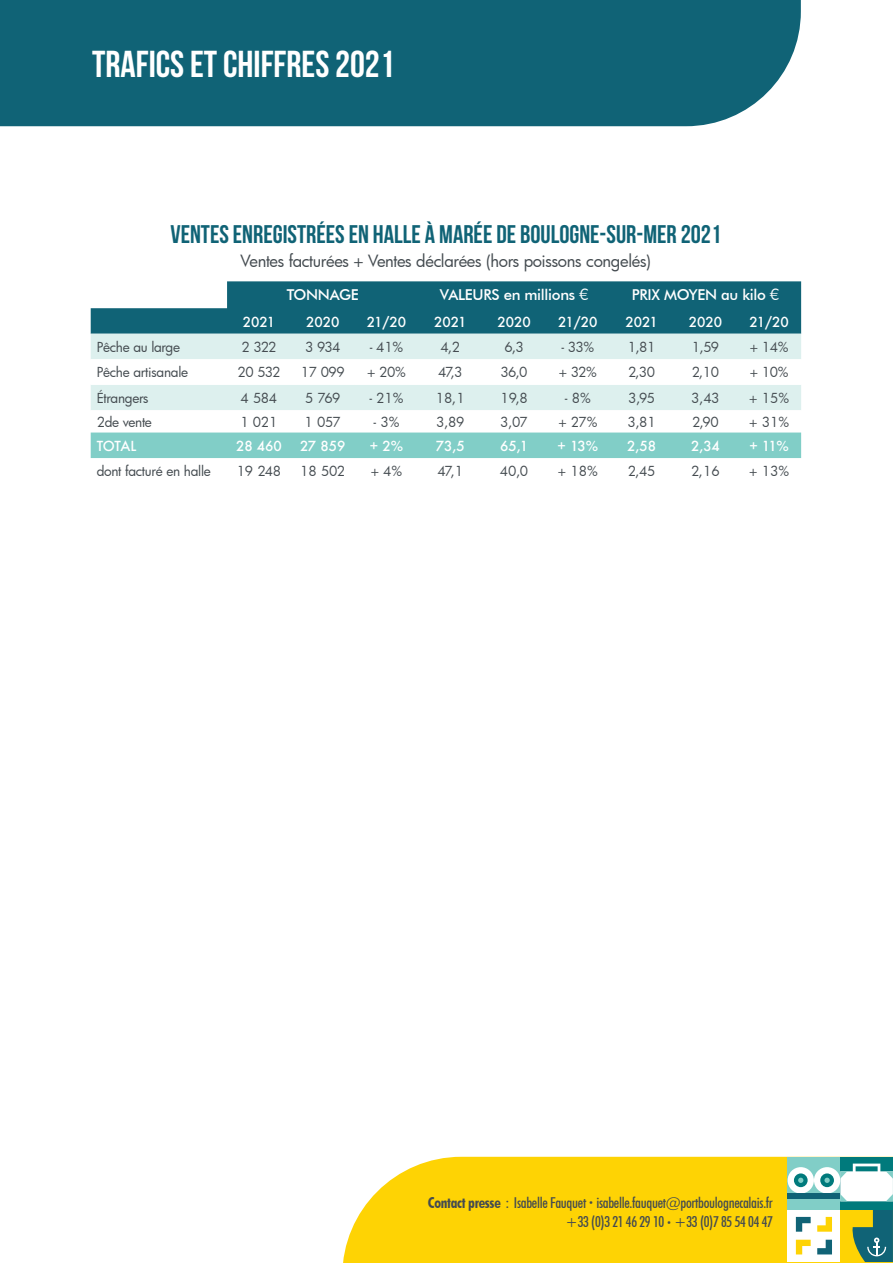
<style>
.page{position:relative;width:893px;height:1263px;background:#fff}
.page>*{position:absolute;margin:0;border:0;box-sizing:border-box;transform-origin:0 0}
.t1{font:700 37.5px "Bebas Neue";color:#fff}
.t2{font:700 25.5px "Bebas Neue";color:#106376}
.t3{font:16.5px "Futura";letter-spacing:-.025em;color:#444b50}
.t4{font:500 condensed 15px/19.5px "Futura BT";letter-spacing:-.02em;color:#444b50;text-align:right}
.t5{font:500 15px "Futura BT";letter-spacing:-.02em;color:#fff}
.t6{font:13.5px "Futura";letter-spacing:-.02em;color:#444b50}
.t7{font:500 13.5px "Futura";color:#fff}
.s1{font-family:"Futura";font-weight:400}
.s2{font-weight:700}
.s3{font-family:"Futura";font-weight:400;font-stretch:normal}
.s4{font-size:9px}
</style>
<div class="page">
<div style="left:0;top:0;width:801px;height:126px;background:#106376"></div>
<div style="left:343px;top:1157px;width:550px;height:106px;background:#fed304"></div>
<div style="left:840px;top:1209px;width:53px;height:53px;background:#fed304"></div>
<svg style="left:851px;top:1209px;width:42px;height:53px"></svg>
<div style="left:840px;top:1157px;width:53px;height:52px;background:#007a7c"></div>
<svg style="left:840px;top:1163px;width:53px;height:38px;background:#cde6e6"></svg>
<div style="left:788px;top:1209px;width:52px;height:53px;background:#fff"></div>
<svg style="left:796px;top:1217px;width:15px;height:15px"></svg>
<svg style="left:796px;top:1240px;width:15px;height:14px"></svg>
<svg style="left:817px;top:1240px;width:15px;height:14px"></svg>
<svg style="left:817px;top:1217px;width:15px;height:15px"></svg>
<div style="left:788px;top:1157px;width:52px;height:52px;background:#81cec7"></div>
<div style="left:788px;top:1167px;width:26px;height:26px;background:#fff;border-radius:50%"></div>
<div style="left:794px;top:1173px;width:14px;height:14px;background:#007a7c;border-radius:50%"></div>
<svg style="left:798px;top:1178px;width:5px;height:5px"></svg>
<div style="left:814px;top:1167px;width:26px;height:26px;background:#fff;border-radius:50%"></div>
<div style="left:820px;top:1173px;width:14px;height:14px;background:#007a7c;border-radius:50%"></div>
<svg style="left:824px;top:1178px;width:6px;height:5px"></svg>
<div style="left:788px;top:1193px;width:52px;height:6px;background:#106376"></div>
<svg style="left:91px;top:281px;width:710px;height:53px;background:#2a7485"></svg>
<div style="left:91px;top:334px;width:710px;height:25px;background:#ddf0ee"></div>
<div style="left:91px;top:385px;width:710px;height:25px;background:#ddf0ee"></div>
<div style="left:91px;top:432px;width:710px;height:26px;background:#81cec7"></div>
<p class="t1" style="left:92px;top:44px;width:304px">TRAFICS ET CHIFFRES 2021</p>
<p class="t2" style="left:170px;top:220px;width:552px">VENTES ENREGISTRÉES EN HALLE À MARÉE DE BOULOGNE-SUR-MER 2021</p>
<p class="t3" style="left:241px;top:250px;width:412px">Ventes facturées + Ventes déclarées (hors poissons congelés)</p>
<p class="t5" style="left:287px;top:286px;width:74px">TONNAGE</p>
<p class="t5" style="left:440px;top:286px;width:150px">VALEURS en millions <span class="s1">€</span></p>
<p class="t5" style="left:632px;top:286px;width:149px">PRIX MOYEN au kilo <span class="s1">€</span></p>
<p class="t7" style="left:243px;top:312px;width:34px">2021</p>
<p class="t7" style="left:306px;top:312px;width:35px">2020</p>
<p class="t7" style="left:367px;top:312px;width:41px">21/20</p>
<p class="t7" style="left:434px;top:312px;width:34px">2021</p>
<p class="t7" style="left:497px;top:312px;width:35px">2020</p>
<p class="t7" style="left:558px;top:312px;width:41px">21/20</p>
<p class="t7" style="left:626px;top:312px;width:34px">2021</p>
<p class="t7" style="left:689px;top:312px;width:35px">2020</p>
<p class="t7" style="left:750px;top:312px;width:41px">21/20</p>
<p class="t6" style="left:97px;top:337px;width:85px">Pêche au large</p>
<p class="t6" style="left:241px;top:337px;width:37px">2 322</p>
<p class="t6" style="left:305px;top:337px;width:37px">3 934</p>
<p class="t6" style="left:370px;top:337px;width:35px">- 41%</p>
<p class="t6" style="left:440px;top:337px;width:21px">4,2</p>
<p class="t6" style="left:504px;top:337px;width:21px">6,3</p>
<p class="t6" style="left:561px;top:337px;width:34px">- 33%</p>
<p class="t6" style="left:628px;top:337px;width:29px">1,81</p>
<p class="t6" style="left:692px;top:337px;width:29px">1,59</p>
<p class="t6" style="left:750px;top:337px;width:40px">+ 14%</p>
<p class="t6" style="left:97px;top:363px;width:93px">Pêche artisanale</p>
<p class="t6" style="left:237px;top:363px;width:45px">20 532</p>
<p class="t6" style="left:301px;top:363px;width:45px">17 099</p>
<p class="t6" style="left:367px;top:363px;width:40px">+ 20%</p>
<p class="t6" style="left:438px;top:363px;width:26px">47,3</p>
<p class="t6" style="left:501px;top:363px;width:28px">36,0</p>
<p class="t6" style="left:559px;top:363px;width:40px">+ 32%</p>
<p class="t6" style="left:628px;top:363px;width:28px">2,30</p>
<p class="t6" style="left:692px;top:363px;width:29px">2,10</p>
<p class="t6" style="left:750px;top:363px;width:40px">+ 10%</p>
<p class="t6" style="left:97px;top:388px;width:53px">Étrangers</p>
<p class="t6" style="left:241px;top:388px;width:38px">4 584</p>
<p class="t6" style="left:305px;top:388px;width:37px">5 769</p>
<p class="t6" style="left:369px;top:388px;width:36px">- 21%</p>
<p class="t6" style="left:436px;top:388px;width:30px">18,1</p>
<p class="t6" style="left:500px;top:388px;width:29px">19,8</p>
<p class="t6" style="left:565px;top:388px;width:28px">- 8%</p>
<p class="t6" style="left:628px;top:388px;width:29px">3,95</p>
<p class="t6" style="left:691px;top:388px;width:30px">3,43</p>
<p class="t6" style="left:749px;top:388px;width:41px">+ 15%</p>
<p class="t6" style="left:97px;top:412px;width:57px">2de vente</p>
<p class="t6" style="left:240px;top:412px;width:38px">1 021</p>
<p class="t6" style="left:305px;top:412px;width:38px">1 057</p>
<p class="t6" style="left:373px;top:412px;width:28px">- 3%</p>
<p class="t6" style="left:436px;top:412px;width:30px">3,89</p>
<p class="t6" style="left:500px;top:412px;width:29px">3,07</p>
<p class="t6" style="left:558px;top:412px;width:41px">+ 27%</p>
<p class="t6" style="left:627px;top:412px;width:30px">3,81</p>
<p class="t6" style="left:692px;top:412px;width:28px">2,90</p>
<p class="t6" style="left:749px;top:412px;width:41px">+ 31%</p>
<p class="t7" style="left:97px;top:437px;width:41px">TOTAL</p>
<p class="t7" style="left:236px;top:437px;width:47px">28 460</p>
<p class="t7" style="left:300px;top:437px;width:47px">27 859</p>
<p class="t7" style="left:370px;top:437px;width:35px">+ 2%</p>
<p class="t7" style="left:436px;top:437px;width:31px">73,5</p>
<p class="t7" style="left:500px;top:437px;width:30px">65,1</p>
<p class="t7" style="left:558px;top:437px;width:42px">+ 13%</p>
<p class="t7" style="left:627px;top:437px;width:31px">2,58</p>
<p class="t7" style="left:691px;top:437px;width:30px">2,34</p>
<p class="t7" style="left:749px;top:437px;width:41px">+ 11%</p>
<p class="t6" style="left:97px;top:462px;width:116px">dont facturé en halle</p>
<p class="t6" style="left:237px;top:462px;width:46px">19 248</p>
<p class="t6" style="left:300px;top:462px;width:46px">18 502</p>
<p class="t6" style="left:371px;top:462px;width:33px">+ 4%</p>
<p class="t6" style="left:437px;top:462px;width:27px">47,1</p>
<p class="t6" style="left:500px;top:462px;width:30px">40,0</p>
<p class="t6" style="left:558px;top:462px;width:41px">+ 18%</p>
<p class="t6" style="left:628px;top:462px;width:29px">2,45</p>
<p class="t6" style="left:691px;top:462px;width:30px">2,16</p>
<p class="t6" style="left:749px;top:462px;width:41px">+ 13%</p>
<p class="t4" style="left:428px;top:1193px;width:347px"><span class="s2">Contact presse</span> <span class="s3">:</span> Isabelle Fauquet <span class="s4">•</span> isabelle.fauquet@portboulognecalais.fr +33 (0)3 21 46 29 10 <span class="s4">•</span> +33 (0)7 85 54 04 47</p>
</div>
